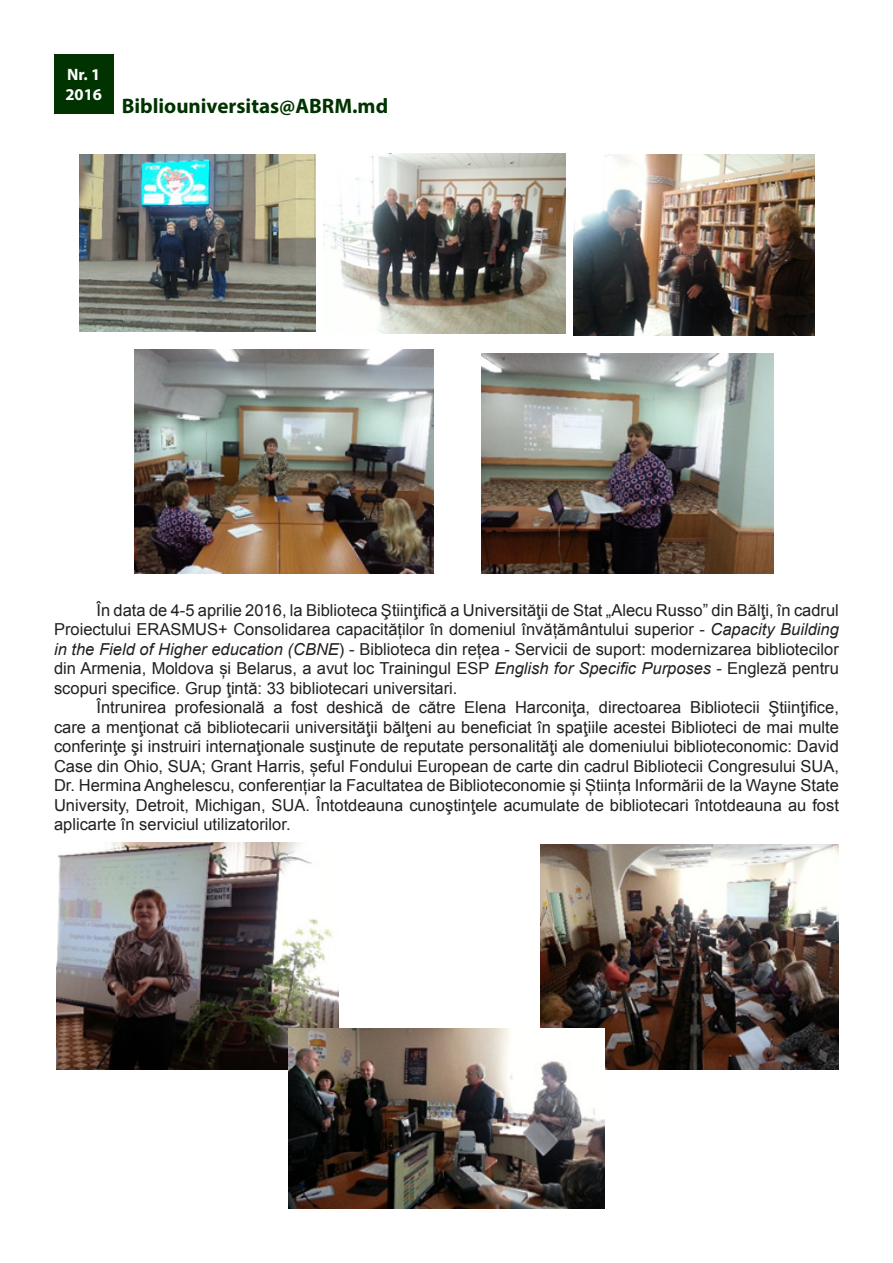
<style>
.page{position:relative;width:893px;height:1263px;background:#fff}
.page>*{position:absolute;margin:0;border:0;box-sizing:border-box;transform-origin:0 0}
.t1{font:700 21px "Myriad Pro";color:#030}
.t2{font:16.5px/19.5px "Arial";color:#231f20;text-align:justify}
.t3{font:700 16.5px "Myriad Pro";color:#fff}
.s1{font-style:italic}
</style>
<div class="page">
<div style="left:54px;top:54px;width:59px;height:59px;background:#030"></div>
<img style="left:79px;top:155px;width:236px;height:177px">
<img style="left:323px;top:154px;width:242px;height:179px">
<img style="left:574px;top:155px;width:240px;height:181px">
<img style="left:134px;top:349px;width:300px;height:224px">
<img style="left:481px;top:354px;width:293px;height:219px">
<img style="left:56px;top:842px;width:282px;height:227px">
<img style="left:540px;top:845px;width:299px;height:224px">
<img style="left:289px;top:1029px;width:316px;height:180px">
<p class="t3" style="left:67px;top:64px;width:35px">Nr. 1</p>
<p class="t3" style="left:65px;top:83px;width:38px">2016</p>
<p class="t1" style="left:122px;top:93px;width:268px">Bibliouniversitas@ABRM.md</p>
<p class="t2" style="left:54px;top:600px;width:786px;text-indent:43px">În data de 4-5 aprilie 2016, la Biblioteca Ştiinţifică a Universităţii de Stat „Alecu Russo” din Bălţi, în cadrul Proiectului ERASMUS+ Consolidarea capacităților în domeniul învățământului superior - <span class="s1">Capacity Building in the Field of Higher education (CBNE</span>) - Biblioteca din rețea - Servicii de suport: modernizarea bibliotecilor din Armenia, Moldova și Belarus, a avut loc Trainingul ESP <span class="s1">English for Specific Purposes</span> - Engleză pentru scopuri specifice. Grup ţintă: 33 bibliotecari universitari.</p>
<p class="t2" style="left:54px;top:698px;width:786px;text-indent:43px">Întrunirea profesională a fost deshică de către Elena Harconiţa, directoarea Bibliotecii Ştiinţifice, care a menţionat că bibliotecarii universităţii bălţeni au beneficiat în spaţiile acestei Biblioteci de mai multe conferinţe şi instruiri internaţionale susţinute de reputate personalităţi ale domeniului biblioteconomic: David Case din Ohio, SUA; Grant Harris, șeful Fondului European de carte din cadrul Bibliotecii Congresului SUA, Dr. Hermina Anghelescu, conferențiar la Facultatea de Biblioteconomie și Știința Informării de la Wayne State University, Detroit, Michigan, SUA. Întotdeauna cunoştinţele acumulate de bibliotecari întotdeauna au fost aplicarte în serviciul utilizatorilor.</p>
</div>
